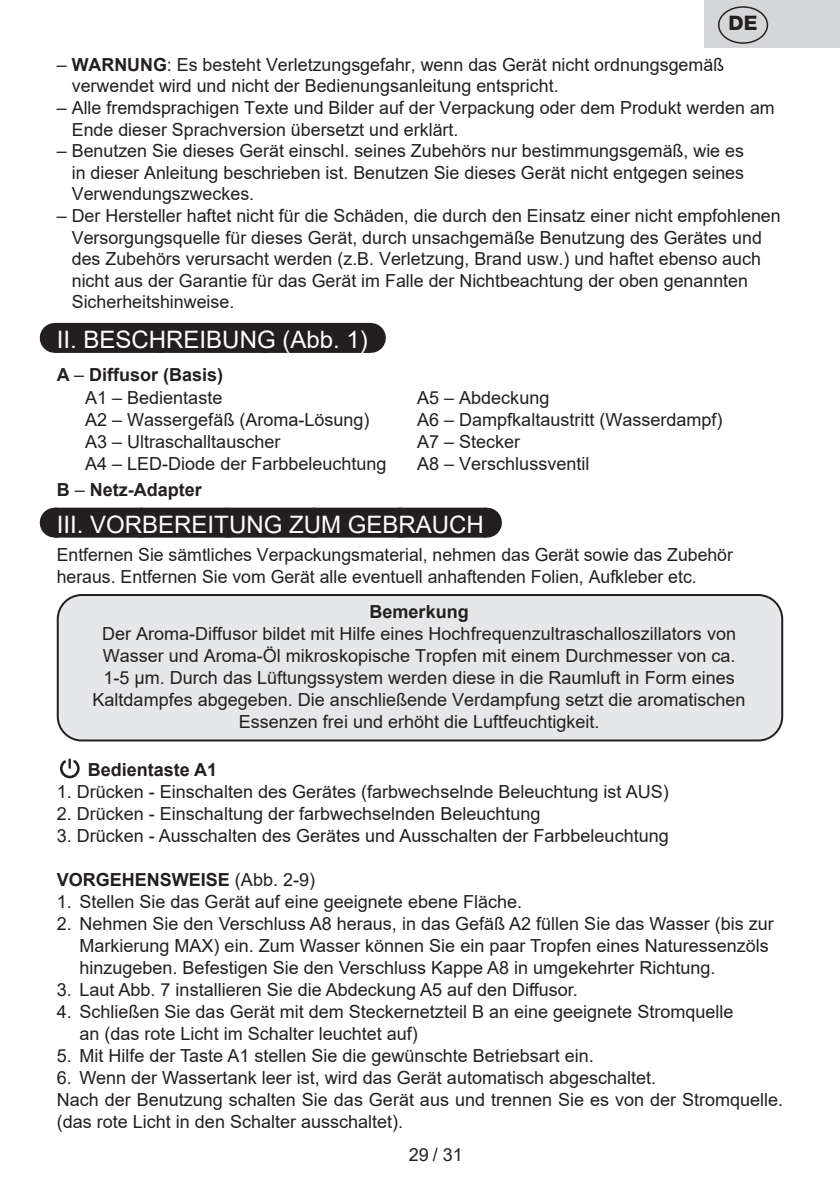
<style>
.page{position:relative;width:840px;height:1191px;background:#fff}
.page>*{position:absolute;margin:0;border:0;box-sizing:border-box;transform-origin:0 0}
.Grafický_nadpis_ETA{font:24px "Arial";color:#fff}
.t1{font:800 20px "Helvetica Neue OT";color:#231f20}
.Normální{font:18px/21.6px "Arial";color:#231f20}
._3_Text{font:18px/22px "Arial";color:#231f20}
._3_Text-2{font:700 18px "Arial";color:#231f20}
.Normální-2{font:700 18px "Arial";color:#231f20}
.s1{font-weight:700}
.s2{font-weight:400}
</style>
<div class="page">
<div style="left:55px;top:323px;width:314px;height:30px;background:#231f20"></div>
<svg style="left:164px;top:352px;width:153px;height:1px"></svg>
<hr style="left:369px;top:323px;width:1px;height:30px;background:#231f20">
<div style="left:55px;top:507px;width:430px;height:30px;background:#231f20"></div>
<svg style="left:141px;top:507px;width:301px;height:1px"></svg>
<hr style="left:485px;top:507px;width:1px;height:30px;background:#231f20">
<div style="left:58px;top:595px;width:723px;height:145px;background:#e6e7e9;border-radius:24px"></div>
<div style="left:57px;top:594px;width:725px;height:147px;border:2px solid #231f20;border-radius:24px"></div>
<svg style="left:60px;top:758px;width:20px;height:21px"></svg>
<div style="left:704px;top:0;width:135px;height:48px;background:#d5d6d8"></div>
<div style="left:717px;top:6px;width:50px;height:38px;border:1px solid #231f20;border-radius:50%"></div>
<p class="t1" style="left:728px;top:11px;width:30px">DE</p>
<p class="Normální" style="left:72px;top:54px;width:653px;text-indent:-15px">– <span class="s1">WARNUNG</span>: Es besteht Verletzungsgefahr, wenn das Gerät nicht ordnungsgemäß verwendet wird und nicht der Bedienungsanleitung entspricht.</p>
<p class="Normální" style="left:72px;top:97px;width:704px;text-indent:-15px">– Alle fremdsprachigen Texte und Bilder auf der Verpackung oder dem Produkt werden am<br>Ende dieser Sprachversion übersetzt und erklärt.</p>
<p class="Normální" style="left:72px;top:140px;width:673px;text-align:justify;text-indent:-15px">– Benutzen Sie dieses Gerät einschl. seines Zubehörs nur bestimmungsgemäß, wie es in dieser Anleitung beschrieben ist. Benutzen Sie dieses Gerät nicht entgegen seines Verwendungszweckes.</p>
<p class="Normální" style="left:72px;top:205px;width:710px;text-indent:-15px">– Der Hersteller haftet nicht für die Schäden, die durch den Einsatz einer nicht empfohlenen Versorgungsquelle für dieses Gerät, durch unsachgemäße Benutzung des Gerätes und des Zubehörs verursacht werden (z.B. Verletzung, Brand usw.) und haftet ebenso auch nicht aus der Garantie für das Gerät im Falle der Nichtbeachtung der oben genannten Sicherheitshinweise.</p>
<p class="Grafický_nadpis_ETA" style="left:57px;top:323px;width:312px">II. BESCHREIBUNG (Abb. 1)</p>
<p class="_3_Text-2" style="left:57px;top:362px;width:168px">A <span class="s2">–</span> Diffusor (Basis)</p>
<p class="_3_Text" style="left:85px;top:386px;width:139px">A1 – Bedientaste</p>
<p class="_3_Text" style="left:417px;top:386px;width:134px">A5 – Abdeckung</p>
<p class="_3_Text" style="left:85px;top:408px;width:286px">A2 – Wassergefäß (Aroma-Lösung)</p>
<p class="_3_Text" style="left:417px;top:408px;width:307px">A6 – Dampfkaltaustritt (Wasserdampf)</p>
<p class="_3_Text" style="left:85px;top:430px;width:197px">A3 – Ultraschalltauscher</p>
<p class="_3_Text" style="left:417px;top:430px;width:105px">A7 – Stecker</p>
<p class="_3_Text" style="left:85px;top:452px;width:303px">A4 – LED-Diode der Farbbeleuchtung</p>
<p class="_3_Text" style="left:417px;top:452px;width:174px">A8 – Verschlussventil</p>
<p class="_3_Text-2" style="left:57px;top:476px;width:147px">B <span class="s2">–</span> Netz-Adapter</p>
<p class="Grafický_nadpis_ETA" style="left:57px;top:508px;width:428px">III. VORBEREITUNG ZUM GEBRAUCH</p>
<p class="Normální" style="left:57px;top:543px;width:677px">Entfernen Sie sämtliches Verpackungsmaterial, nehmen das Gerät sowie das Zubehör heraus. Entfernen Sie vom Gerät alle eventuell anhaftenden Folien, Aufkleber etc.</p>
<p class="Normální-2" style="left:369px;top:599px;width:101px">Bemerkung</p>
<p class="Normální" style="left:92px;top:623px;width:654px;text-align:center">Der Aroma-Diffusor bildet mit Hilfe eines Hochfrequenzultraschalloszillators von Wasser und Aroma-Öl mikroskopische Tropfen mit einem Durchmesser von ca.<br>1-5 μm. Durch das Lüftungssystem werden diese in die Raumluft in Form eines Kaltdampfes abgegeben. Die anschließende Verdampfung setzt die aromatischen Essenzen frei und erhöht die Luftfeuchtigkeit.</p>
<p class="_3_Text-2" style="left:88px;top:756px;width:131px">Bedientaste A1</p>
<p class="_3_Text" style="left:57px;top:780px;width:613px">1. Drücken - Einschalten des Gerätes (farbwechselnde Beleuchtung ist AUS)</p>
<p class="_3_Text" style="left:57px;top:802px;width:485px">2. Drücken - Einschaltung der farbwechselnden Beleuchtung</p>
<p class="_3_Text" style="left:57px;top:824px;width:613px">3. Drücken - Ausschalten des Gerätes und Ausschalten der Farbbeleuchtung</p>
<p class="_3_Text-2" style="left:57px;top:866px;width:260px">VORGEHENSWEISE <span class="s2">(Abb. 2-9)</span></p>
<p class="Normální" style="left:57px;top:890px;width:466px">1. Stellen Sie das Gerät auf eine geeignete ebene Fläche.</p>
<p class="Normální" style="left:79px;top:912px;width:695px;text-indent:-23px">2. Nehmen Sie den Verschluss A8 heraus, in das Gefäß A2 füllen Sie das Wasser (bis zur<br>Markierung MAX) ein. Zum Wasser können Sie ein paar Tropfen eines Naturessenzöls hinzugeben. Befestigen Sie den Verschluss Kappe A8 in umgekehrter Richtung.</p>
<p class="Normální" style="left:57px;top:978px;width:522px">3. Laut Abb. 7 installieren Sie die Abdeckung A5 auf den Diffusor.</p>
<p class="Normální" style="left:79px;top:1000px;width:655px;text-indent:-23px">4. Schließen Sie das Gerät mit dem Steckernetzteil B an eine geeignete Stromquelle an (das rote Licht im Schalter leuchtet auf)</p>
<p class="Normální" style="left:57px;top:1044px;width:538px">5. Mit Hilfe der Taste A1 stellen Sie die gewünschte Betriebsart ein.</p>
<p class="Normální" style="left:57px;top:1066px;width:600px">6. Wenn der Wassertank leer ist, wird das Gerät automatisch abgeschaltet.</p>
<p class="_3_Text" style="left:57px;top:1088px;width:727px">Nach der Benutzung schalten Sie das Gerät aus und trennen Sie es von der Stromquelle. (das rote Licht in den Schalter ausschaltet).</p>
<p class="Normální" style="left:408px;top:1143px;width:56px">29 / 31</p>
</div>
